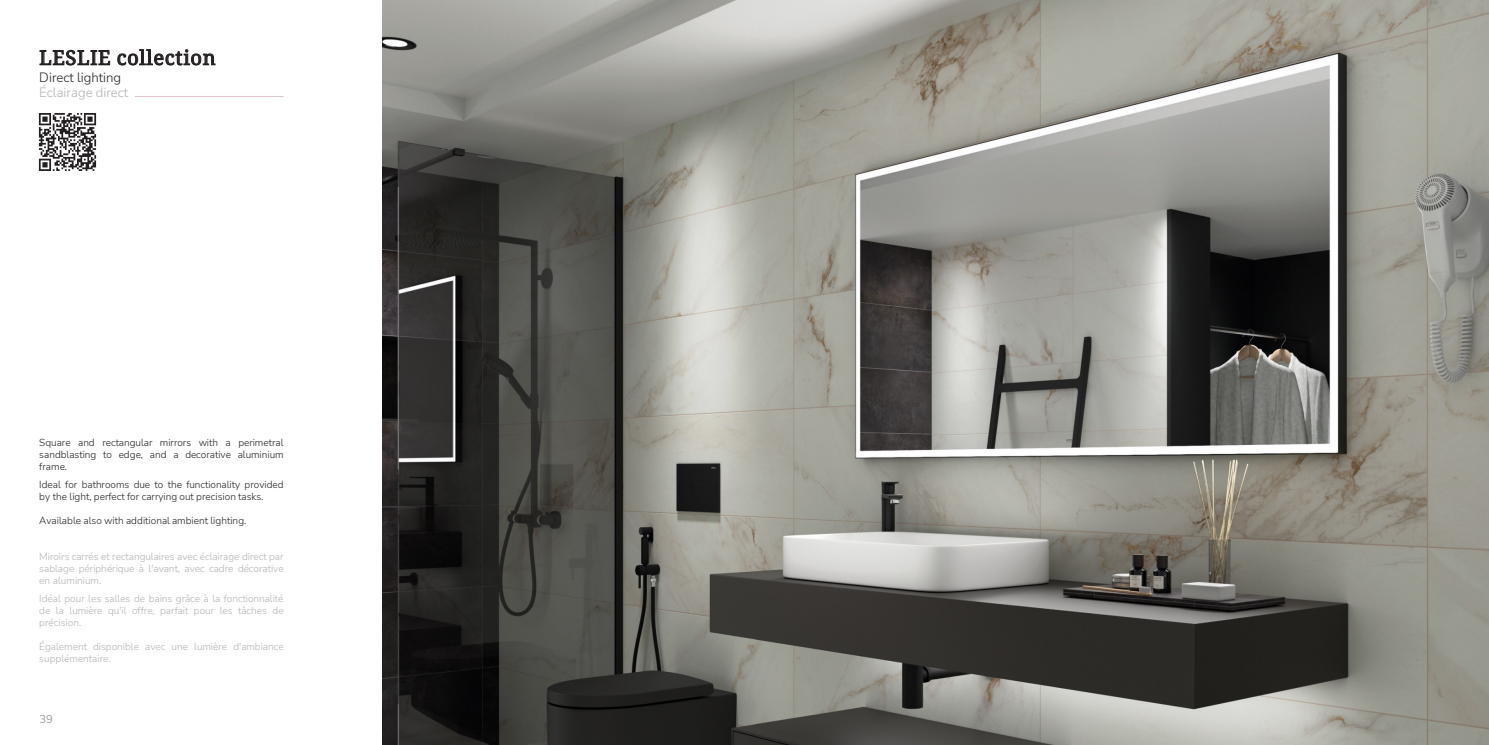
<style>
.page{position:relative;width:1489px;height:745px;background:#fff}
.page>*{position:absolute;margin:0;border:0;box-sizing:border-box;transform-origin:0 0}
.t1{font:20px "Noto Serif";letter-spacing:.035em;color:#231f20}
.t2{font:300 13.25px/15.8px "Nunito Sans";color:#b2b3b7}
.t3{font:11.25px "Nunito Sans";color:#9b9ca0}
.t4{font:300 10px/12px "Nunito Sans";color:#b2b3b7;text-align:justify}
.t5{font:300 10px/12px "Nunito Sans";color:#231f20;text-align:justify}
.s1{color:#231f20}
</style>
<div class="page">
<hr style="left:135px;top:96px;width:148px;height:1px;background:#e1c2c8">
<img style="left:38px;top:113px;width:59px;height:58px">
<img style="left:383px;top:0;width:372px;height:744px">
<svg style="left:755px;top:0;width:733px;height:744px"></svg>
<svg style="left:1066px;top:439px;width:7px;height:3px"></svg>
<p class="t1" style="left:39px;top:44px;width:178px">LESLIE collection</p>
<p class="t2" style="left:39px;top:69px;width:90px"><span class="s1">Direct lighting<br></span>Éclairage direct</p>
<p class="t5" style="left:39px;top:435px;width:246px">Square and rectangular mirrors with a perimetral sandblasting to edge, and a decorative aluminium frame.</p>
<p class="t5" style="left:39px;top:477px;width:246px">Ideal for bathrooms due to the functionality provided by the light, perfect for carrying out precision tasks.</p>
<p class="t5" style="left:39px;top:513px;width:208px">Available also with additional ambient lighting.</p>
<p class="t4" style="left:39px;top:549px;width:246px">Miroirs carrés et rectangulaires avec éclairage direct par sablage périphérique à l'avant, avec cadre décorative en aluminium.</p>
<p class="t4" style="left:39px;top:591px;width:246px">Idéal pour les salles de bains grâce à la fonctionnalité de la lumière qu'il offre, parfait pour les tâches de précision.</p>
<p class="t4" style="left:39px;top:639px;width:246px">Également disponible avec une lumière d'ambiance supplémentaire.</p>
<p class="t3" style="left:40px;top:710px;width:15px">39</p>
</div>
